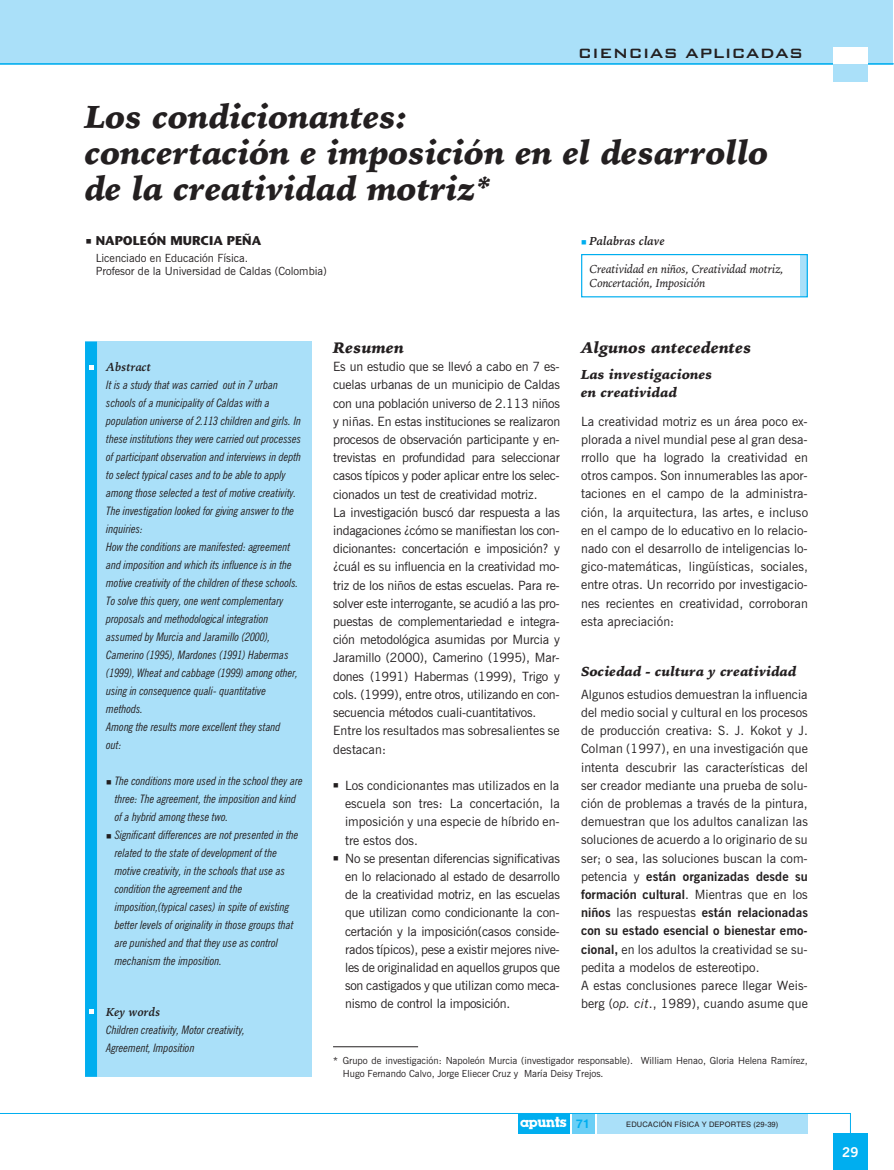
<style>
.page{position:relative;width:894px;height:1170px;background:#fff}
.page>*{position:absolute;margin:0;border:0;box-sizing:border-box;transform-origin:0 0}
.t1{font:italic 33px/36px "Iowan Old St Blk BT";color:#231f20}
.t2{font:18px "Bank Gothic Md BT";color:#231f20}
.t3{font:italic 15.75px "Iowan Old St Blk BT";letter-spacing:.01em;color:#231f20}
.t4{font:italic 13.5px/18.1px "Iowan Old St Blk BT";letter-spacing:.01em;color:#231f20}
.t5{font:700 13.5px "News Goth BT";color:#fff}
.t6{font:12.75px/18.1px "News Goth BT";letter-spacing:-.005em;color:#231f20;text-align:justify}
.t7{font:700 12.75px "Stone Sans";letter-spacing:.005em;color:#231f20}
.t8{font:italic 12px/14.4px "Iowan Old St BT";letter-spacing:-.01em;color:#231f20}
.t9{font:italic 700 12px "Iowan Old St BT";color:#231f20}
.t10{font:700 12px "Helvetica";color:#00aeef}
.t11{font:italic 11.7px/18px "News Goth Cn BT";letter-spacing:-.005em;color:#231f20}
.t12{font:11.25px/13.5px "News Goth BT";color:#231f20}
.t13{font:9.75px/13.6px "News Goth BT";color:#231f20}
.t14{font:7.5px "Helvetica";letter-spacing:.015em;color:#231f20}
.s1{color:#00aeef}
.s2{font-weight:700}
.s3{font-style:italic}
</style>
<div class="page">
<div style="left:0;top:1px;width:893px;height:63px;background:#aae0f9"></div>
<hr style="left:0;top:63px;width:894px;height:1px;background:#00aeef">
<div style="left:833px;top:1133px;width:34px;height:37px;background:#00aeef"></div>
<div style="left:833px;top:47px;width:34px;height:34px;background:#fff"></div>
<div style="left:833px;top:64px;width:34px;height:17px;background:#aae0f9"></div>
<div style="left:85px;top:342px;width:227px;height:735px;background:#aae0f9"></div>
<div style="left:85px;top:342px;width:12px;height:735px;background:#00aeef"></div>
<hr style="left:333px;top:1046px;width:85px;height:1px;background:#231f20">
<div style="left:800px;top:254px;width:8px;height:43px;background:#aae0f9"></div>
<div style="left:581px;top:254px;width:227px;height:43px;border:1px solid #00aeef"></div>
<svg style="left:89px;top:365px;width:4px;height:4px"></svg>
<svg style="left:89px;top:1009px;width:4px;height:5px"></svg>
<svg style="left:0;top:1113px;width:851px;height:21px"></svg>
<h2 class="t2" style="left:578px;top:45px;width:227px">CIENCIAS APLICADAS</h2>
<h1 class="t1" style="left:85px;top:102px;width:685px">Los condicionantes:<br>concertación e imposición en el desarrollo de la creatividad motriz*</h1>
<p class="t7" style="left:85px;top:235px;width:178px">▪ NAPOLEÓN MURCIA PEÑA</p>
<p class="t12" style="left:96px;top:252px;width:233px">Li cen cia do en Edu ca ción Fí si ca.<br>Pro fe sor de la Uni ver si dad de Cal das (Co lom bia)</p>
<p class="t9" style="left:581px;top:236px;width:85px"><span class="s1">■</span> Pa la bras cla ve</p>
<p class="t8" style="left:590px;top:262px;width:196px">Crea ti vi dad en ni ños, Crea ti vi dad mo triz,<br>Con cer ta ción, Impo si ción</p>
<p class="t9" style="left:106px;top:362px;width:46px">Abstract</p>
<p class="t11" style="left:106px;top:377px;width:197px">It is a study that was ca rried out in 7 ur ban schools of a mu ni ci pa lity of Cal das with a<br>po pu la tion uni ver se of 2.113 children and girls. In the se ins ti tu tions they were ca rried out pro ces ses of par ti ci pant ob ser va tion and in ter views in depth to se lect typi cal cases and to be able to apply among tho se se lec ted a test of moti ve creati vity.<br>The in ves ti ga tion loo ked for gi ving ans wer to the in qui ries:<br>How the con di tions are ma ni fes ted: agree ment and impo si tion and which its in fluen ce is in the mo ti ve creati vity of the chil dren of the se schools.<br>To solve this query, one went comple men tary<br>pro po sals and met ho do lo gi cal in te gra tion<br>as su med by Mur cia and Ja ra mi llo (2000),<br>Ca me ri no (1995), Mar do nes (1991) Ha ber mas (1999), Wheat and cab ba ge (1999) among ot her, using in con se quen ce qua li- quan ti ta ti ve<br>met hods.<br>Among the re sults more ex ce llent they stand<br>out:</p>
<p class="t11" style="left:115px;top:773px;width:189px;text-indent:-9px">■ The con di tions more used in the school they are three: The agreement, the im po si tion and kind of a hybrid among the se two.</p>
<p class="t11" style="left:115px;top:827px;width:185px;text-indent:-9px">■ Sig ni fi cant dif fe ren ces are not pre sen ted in the re la ted to the sta te of de ve lop ment of the<br>mo ti ve creati vity, in the schools that use as con di tion the agree ment and the<br>im po si tion,(typi cal ca ses) in spite of existing better levels of originality in those groups that are punished and that they use as control mechanism the imposition.</p>
<p class="t9" style="left:106px;top:1006px;width:56px">Key words</p>
<p class="t11" style="left:106px;top:1021px;width:140px">Children creativity, Motor creativity,<br>Agreement, Imposition</p>
<p class="t3" style="left:333px;top:341px;width:72px">Resumen</p>
<p class="t6" style="left:333px;top:359px;width:229px;text-align:left">Es un es tu dio que se lle vó a cabo en 7 es&shy;cue las ur ba nas de un mu ni ci pio de Cal das con una po bla ción uni ver so de 2.113 niños y ni ñas. En es tas ins ti tu cio nes se rea li za ron pro ce sos de ob ser va ción par ti ci pan te y en - tre vis tas en pro fun di dad para se lec cio nar ca sos tí pi cos y po der apli car en tre los se lec - cio na dos un test de crea ti vi dad mo triz.<br>La in ves ti ga ción bus có dar res pues ta a las in da ga cio nes ¿có mo se ma ni fies tan los con - di cio nan tes: con cer ta ción e im po si ción? y ¿cuál es su in fluen cia en la crea ti vi dad mo - triz de los ni ños de es tas es cue las. Para re - sol ver este in te rro gan te, se acu dió a las pro - pues tas de com ple men ta rie dad e in te gra - ción me to do ló gi ca asu mi das por Mur cia y Ja ra mi llo (2000), Ca me ri no (1995), Mar - do nes (1991) Ha ber mas (1999), Tri go y cols. (1999), en tre otros, uti li zando en con - se cuen cia mé to dos cua li-cuantitativos.<br>Entre los re sul ta dos mas so bre sa lien tes se des ta can:</p>
<p class="t6" style="left:345px;top:778px;width:216px;text-indent:-12px">■ Los con di cio nan tes mas uti li za dos en la es cue la son tres: La con cer ta ción, la im po si ción y una es pe cie de hí bri do en - tre es tos dos.</p>
<p class="t6" style="left:345px;top:850px;width:217px;text-indent:-12px">■ No se pre sen tan di fe ren cias sig ni fi ca ti vas en lo re la cio na do al es ta do de de sa rro llo de la crea ti vi dad motriz, en las es cue las que uti li zan como con di cio nan te la con - cer ta ción y la im po si ción(ca sos con si de - ra dos tí pi cos), pese a exis tir me jo res ni ve - les de ori gi na li dad en aque llos gru pos que son cas ti ga dos y que uti li zan como me ca - nis mo de con trol la im po si ción.</p>
<p class="t3" style="left:581px;top:341px;width:172px">Algunos antecedentes</p>
<p class="t4" style="left:581px;top:366px;width:133px">Las in ves ti ga cio nes en crea ti vi dad</p>
<p class="t6" style="left:581px;top:413px;width:228px">La crea ti vi dad motriz es un área poco ex - plo ra da a ni vel mun dial pese al gran de sa - rro llo que ha lo gra do la crea ti vi dad en otros cam pos. Son in nu me ra bles las apor - ta cio nes en el cam po de la ad mi nis tra - ción, la ar qui tec tu ra, las ar tes, e in clu so en el cam po de lo edu ca ti vo en lo re la cio - na do con el de sa rro llo de in te li gen cias lo - gi co-matemáticas, lin güís ti cas, so cia les, en tre otras. Un re co rri do por in ves ti ga cio - nes re cien tes en crea ti vi dad, co rro bo ran esta apre cia ción:</p>
<p class="t4" style="left:581px;top:663px;width:217px">So cie dad - cul tu ra y crea ti vi dad</p>
<p class="t6" style="left:581px;top:686px;width:228px;text-align:left">Algu nos es tu dios de mues tran la in fluen cia del me dio so cial y cul tu ral en los pro ce sos de pro duc ción crea ti va: S. J. Ko kot y J.<br>Col man (1997), en una in ves ti ga ción que in ten ta des cu brir las ca rac te rís ti cas del ser crea dor me dian te una prue ba de so lu - ción de pro ble mas a través de la pin tu ra, de mues tran que los adul tos ca na li zan las so lu cio nes de acuer do a lo ori gi na rio de su ser; o sea, las so lu cio nes bus can la com - pe ten cia y <span class="s2">es tán or ga ni za das des de su for ma ción cul tu ral</span>. Mien tras que en los <span class="s2">ni ños</span> las res pues tas <span class="s2">es tán re la cio na das con su es ta do esen cial o bie nes tar emo - cio nal,</span> en los adul tos la crea ti vi dad se su - pe di ta a mo de los de es te reo ti po.<br>A es tas con clu sio nes pa re ce lle gar Weis - berg (<span class="s3">op. cit</span>., 1989), cuan do asume que</p>
<p class="t13" style="left:343px;top:1054px;width:466px;text-indent:-10px">* Gru po de in ves ti ga ción: Na po león Mur cia (in ves ti ga dor res pon sa ble). Wi lliam He nao, Glo ria He le na Ra mí rez,<br>Hugo Fer nan do Cal vo, Jor ge Elie cer Cruz y Ma ría Deisy Tre jos.</p>
<p class="t10" style="left:576px;top:1119px;width:15px">71</p>
<p class="t14" style="left:626px;top:1121px;width:154px">EDUCACIÓN FÍSICA Y DEPORTES (29-39)</p>
<p class="t5" style="left:842px;top:1147px;width:18px">29</p>
</div>
